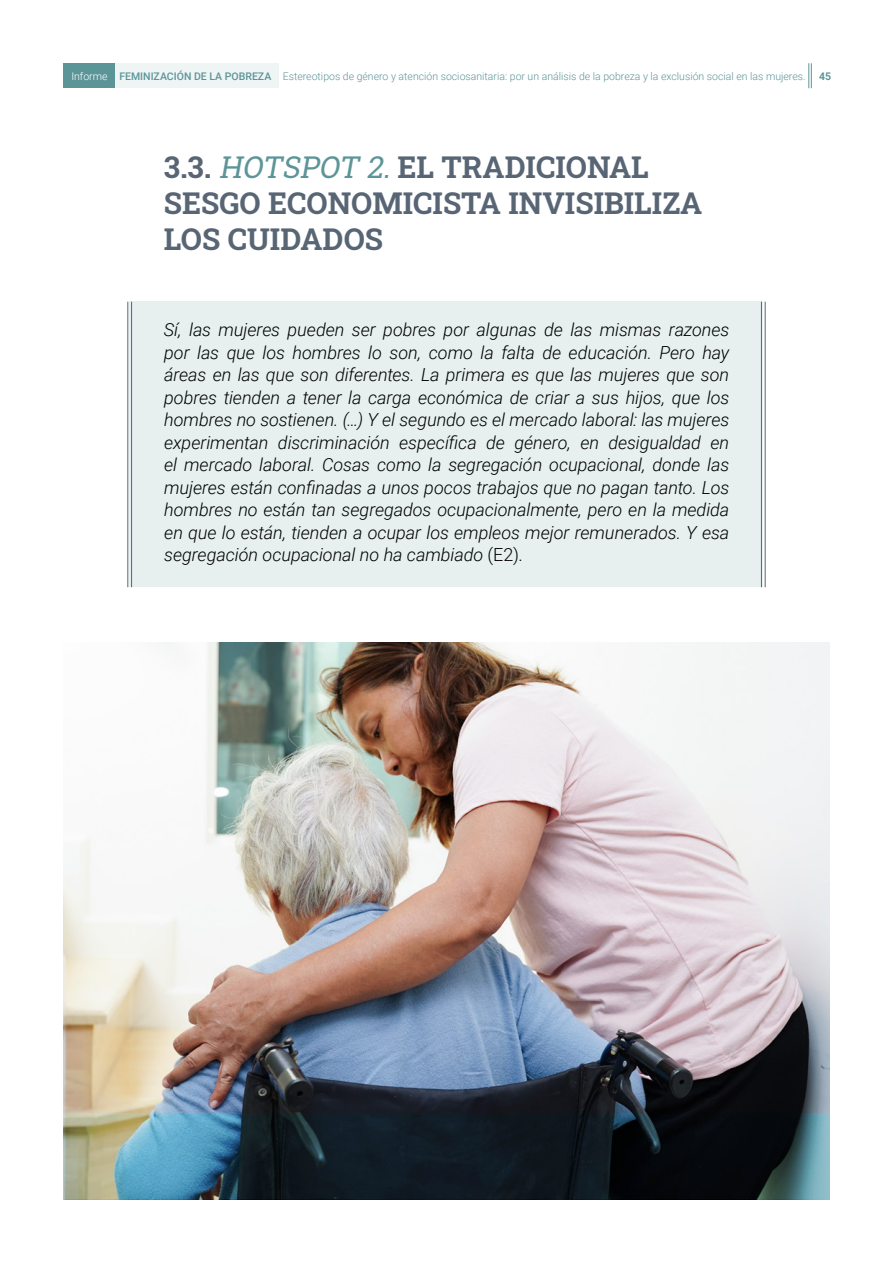
<style>
.page{position:relative;width:893px;height:1263px;background:#fff}
.page>*{position:absolute;margin:0;border:0;box-sizing:border-box;transform-origin:0 0}
.t1{font:700 30px/36px "Roboto Slab";color:#586575}
.t2{font:italic 300 18px/22.5px "Roboto";letter-spacing:-.005em;color:#000;text-align:justify}
.t3{font:300 10.5px "Roboto";color:#5c9598}
.t4{font:700 10.5px "Roboto";color:#5c9598}
.s1{color:#fff}
.s2{font-weight:500}
.s3{font-weight:400;font-style:italic;color:#5c9598}
.s4{font-style:normal}
</style>
<div class="page">
<div style="left:64px;top:63px;width:51px;height:25px;background:#5c9598"></div>
<div style="left:115px;top:63px;width:164px;height:25px;background:#eff4f5"></div>
<svg style="left:808px;top:63px;width:4px;height:25px"></svg>
<div style="left:130px;top:302px;width:633px;height:285px;background:#e7efef"></div>
<hr style="left:127px;top:302px;width:1px;height:285px;background:#586575">
<hr style="left:131px;top:302px;width:1px;height:285px;background:#586575">
<hr style="left:765px;top:302px;width:1px;height:285px;background:#586575">
<hr style="left:761px;top:302px;width:1px;height:285px;background:#586575">
<img style="left:64px;top:642px;width:765px;height:557px">
<svg style="left:64px;top:1113px;width:765px;height:85px;background:#283b41"></svg>
<p class="t3" style="left:71px;top:69px;width:736px"><span class="s1">Informe</span> <span class="s2">FEMINIZACIÓN DE LA POBREZA</span> Estereotipos de género y atención sociosanitaria: por un análisis de la pobreza y la exclusión social en las mujeres.</p>
<p class="t4" style="left:819px;top:69px;width:14px">45</p>
<h1 class="t1" style="left:164px;top:148px;width:540px">3.3. <span class="s3">HOTSPOT 2.</span>EL TRADICIONAL<br>SESGO ECONOMICISTA INVISIBILIZA<br>LOS CUIDADOS</h1>
<p class="t2" style="left:164px;top:318px;width:567px">Sí, las mujeres pueden ser pobres por algunas de las mismas razones por las que los hombres lo son, como la falta de educación. Pero hay áreas en las que son diferentes. La primera es que las mujeres que son pobres tienden a tener la carga económica de criar a sus hijos, que los hombres no sostienen. (…) Y el segundo es el mercado laboral: las mujeres experimentan discriminación específica de género, en desigualdad en el mercado laboral. Cosas como la segregación ocupacional, donde las mujeres están confinadas a unos pocos trabajos que no pagan tanto. Los hombres no están tan segregados ocupacionalmente, pero en la medida en que lo están, tienden a ocupar los empleos mejor remunerados. Y esa segregación ocupacional no ha cambiado <span class="s4">(E2).</span></p>
</div>
